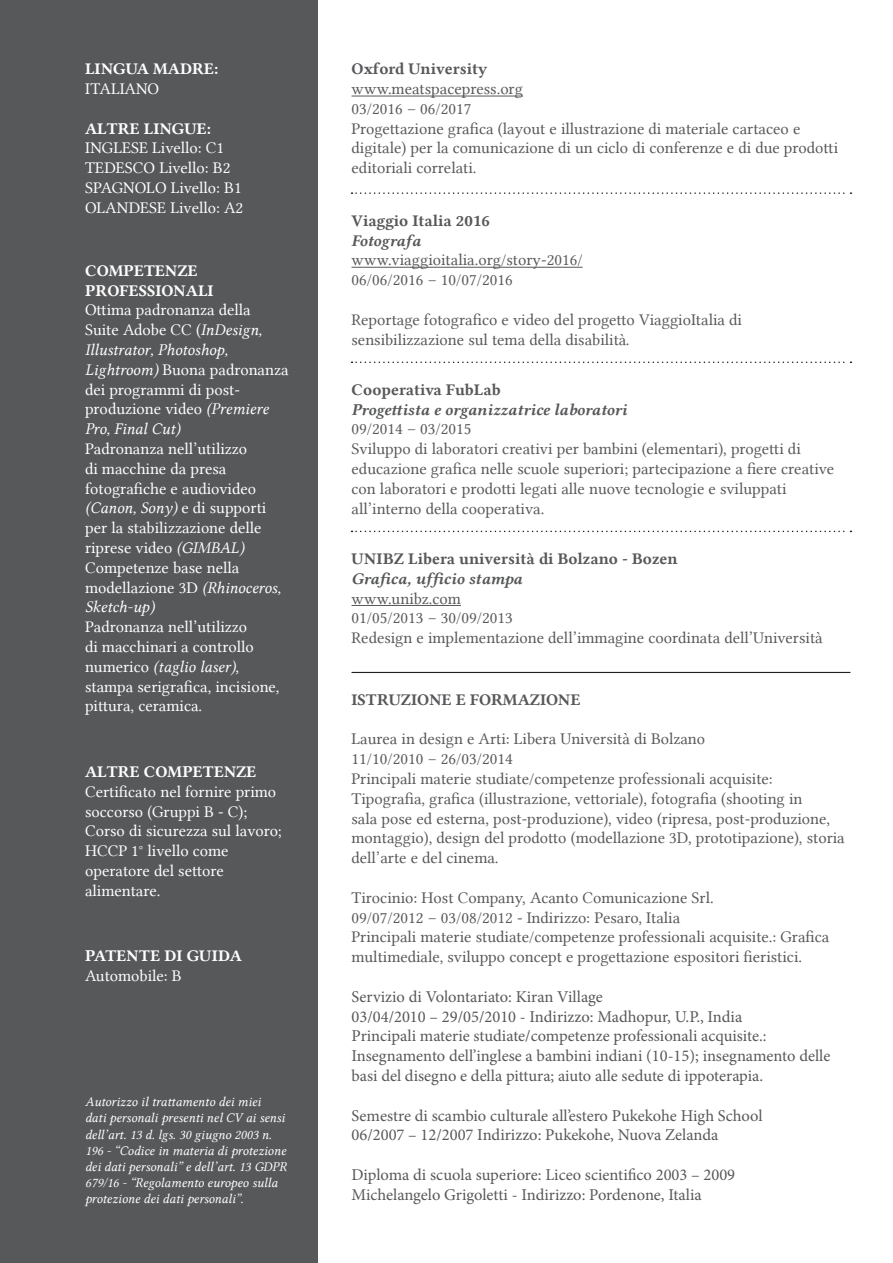
<style>
.page{position:relative;width:893px;height:1263px;background:#fff}
.page>*{position:absolute;margin:0;border:0;box-sizing:border-box;transform-origin:0 0}
.t1{font:16.5px/19.8px "Lin Libertine";color:#57585a}
.t2{font:16.5px/19.8px "Lin Libertine";color:#fff}
.t3{font:16.5px/19.8px "Minion Pro";color:#57585a}
.t4{font:16.5px "Lin Libertine B";color:#57585a}
.t5{font:16.5px/19.8px "Lin Libertine B";color:#fff}
.t6{font:16.5px "Lin Libertine BI";color:#57585a}
.t7{font:13.5px/16.2px "Lin Libertine I";color:#fff}
.s1{font-family:"Lin Libertine I"}
</style>
<div class="page">
<div style="left:0;top:0;width:317px;height:1263px;background:#57585a"></div>
<hr style="left:351px;top:267px;width:232px;height:1px;background:#57585a">
<hr style="left:351px;top:605px;width:110px;height:1px;background:#57585a">
<svg style="left:351px;top:361px;width:500px;height:2px"></svg>
<svg style="left:351px;top:192px;width:500px;height:2px"></svg>
<svg style="left:351px;top:531px;width:500px;height:1px"></svg>
<hr style="left:351px;top:672px;width:499px;height:1px;background:#231f20">
<hr style="left:351px;top:96px;width:172px;height:1px;background:#57585a">
<p class="t5" style="left:85px;top:59px;width:135px">LINGUA MADRE:</p>
<p class="t2" style="left:85px;top:79px;width:76px">ITALIANO</p>
<p class="t5" style="left:85px;top:118px;width:128px">ALTRE LINGUE:</p>
<p class="t2" style="left:85px;top:138px;width:141px">INGLESE Livello: C1</p>
<p class="t2" style="left:85px;top:158px;width:147px">TEDESCO Livello: B2</p>
<p class="t2" style="left:85px;top:178px;width:158px">SPAGNOLO Livello: B1</p>
<p class="t2" style="left:85px;top:198px;width:160px">OLANDESE Livello: A2</p>
<p class="t5" style="left:85px;top:260px;width:130px">COMPETENZE<br>PROFESSIONALI</p>
<p class="t2" style="left:85px;top:300px;width:205px">Ottima padronanza della<br>Suite Adobe CC (<span class="s1">InDesign,<br>Illustrator, Photoshop,<br>Lightroom)</span> Buona padronanza dei programmi di post&shy;produzione video <span class="s1">(Premiere<br>Pro, Final Cut)</span></p>
<p class="t2" style="left:85px;top:439px;width:183px">Padronanza nell’utilizzo<br>di macchine da presa fotografiche e audiovideo <span class="s1">(Canon, Sony)</span> e di supporti per la stabilizzazione delle riprese video <span class="s1">(GIMBAL)</span></p>
<p class="t2" style="left:85px;top:557px;width:197px">Competenze base nella modellazione 3D <span class="s1">(Rhinoceros,<br>Sketch-up)</span></p>
<p class="t2" style="left:85px;top:617px;width:196px">Padronanza nell’utilizzo<br>di macchinari a controllo numerico <span class="s1">(taglio laser)</span>, stampa serigrafica, incisione, pittura, ceramica.</p>
<p class="t5" style="left:85px;top:761px;width:173px">ALTRE COMPETENZE</p>
<p class="t2" style="left:85px;top:781px;width:198px">Certificato nel fornire primo soccorso (Gruppi B - C);<br>Corso di sicurezza sul lavoro;</p>
<p class="t2" style="left:85px;top:841px;width:145px">HCCP 1° livello come operatore del settore alimentare.</p>
<p class="t5" style="left:85px;top:946px;width:158px">PATENTE DI GUIDA</p>
<p class="t2" style="left:85px;top:966px;width:98px">Automobile: B</p>
<p class="t7" style="left:85px;top:1094px;width:203px">Autorizzo il trattamento dei miei<br>dati personali presenti nel CV ai sensi dell’art. 13 d. lgs. 30 giugno 2003 n.<br>196 - “Codice in materia di protezione dei dati personali” e dell’art. 13 GDPR 679/16 - “Regolamento europeo sulla protezione dei dati personali”.</p>
<p class="t4" style="left:351px;top:58px;width:137px">Oxford University</p>
<p class="t1" style="left:351px;top:79px;width:173px">www.meatspacepress.org</p>
<p class="t1" style="left:351px;top:99px;width:122px">03/2016 – 06/2017</p>
<p class="t1" style="left:351px;top:118px;width:488px">Progettazione grafica (layout e illustrazione di materiale cartaceo e digitale) per la comunicazione di un ciclo di conferenze e di due prodotti editoriali correlati.</p>
<p class="t4" style="left:351px;top:209px;width:140px">Viaggio Italia 2016</p>
<p class="t6" style="left:351px;top:229px;width:71px">Fotografa</p>
<p class="t1" style="left:351px;top:250px;width:233px">www.viaggioitalia.org/story-2016/</p>
<p class="t1" style="left:351px;top:270px;width:163px">06/06/2016 – 10/07/2016</p>
<p class="t1" style="left:351px;top:309px;width:392px">Reportage fotografico e video del progetto ViaggioItalia di sensibilizzazione sul tema della disabilità.</p>
<p class="t4" style="left:351px;top:378px;width:151px">Cooperativa FubLab</p>
<p class="t6" style="left:351px;top:398px;width:277px">Progettista e organizzatrice laboratori</p>
<p class="t1" style="left:351px;top:419px;width:122px">09/2014 – 03/2015</p>
<p class="t1" style="left:351px;top:439px;width:484px">Sviluppo di laboratori creativi per bambini (elementari), progetti di educazione grafica nelle scuole superiori; partecipazione a fiere creative con laboratori e prodotti legati alle nuove tecnologie e sviluppati all’interno della cooperativa.</p>
<p class="t4" style="left:351px;top:547px;width:328px">UNIBZ Libera università di Bolzano - Bozen</p>
<p class="t6" style="left:351px;top:567px;width:172px">Grafica, ufficio stampa</p>
<p class="t1" style="left:351px;top:588px;width:111px">www.unibz.com</p>
<p class="t1" style="left:351px;top:608px;width:163px">01/05/2013 – 30/09/2013</p>
<p class="t1" style="left:351px;top:628px;width:473px">Redesign e implementazione dell’immagine coordinata dell’Università</p>
<p class="t4" style="left:351px;top:688px;width:231px">ISTRUZIONE E FORMAZIONE</p>
<p class="t1" style="left:351px;top:729px;width:355px">Laurea in design e Arti: Libera Università di Bolzano</p>
<p class="t1" style="left:351px;top:749px;width:163px">11/10/2010 – 26/03/2014</p>
<p class="t1" style="left:351px;top:769px;width:423px">Principali materie studiate/competenze professionali acquisite:</p>
<p class="t1" style="left:351px;top:788px;width:495px">Tipografia, grafica (illustrazione, vettoriale), fotografia (shooting in<br>sala pose ed esterna, post-produzione), video (ripresa, post-produzione, montaggio), design del prodotto (modellazione 3D, prototipazione), storia dell’arte e del cinema.</p>
<p class="t1" style="left:351px;top:887px;width:364px">Tirocinio: Host Company, Acanto Comunicazione Srl.</p>
<p class="t1" style="left:351px;top:907px;width:330px">09/07/2012 – 03/08/2012 - Indirizzo: Pesaro, Italia</p>
<p class="t1" style="left:351px;top:927px;width:479px">Principali materie studiate/competenze professionali acquisite.: Grafica multimediale, sviluppo concept e progettazione espositori fieristici.</p>
<p class="t3" style="left:351px;top:987px;width:253px">Servizio di Volontariato: Kiran Village</p>
<p class="t3" style="left:351px;top:1006px;width:392px">03/04/2010 – 29/05/2010 - Indirizzo: Madhopur, U.P., India</p>
<p class="t3" style="left:351px;top:1026px;width:416px">Principali materie studiate/competenze professionali acquisite.:</p>
<p class="t3" style="left:351px;top:1046px;width:480px">Insegnamento dell’inglese a bambini indiani (10-15); insegnamento delle basi del disegno e della pittura; aiuto alle sedute di ippoterapia.</p>
<p class="t3" style="left:351px;top:1105px;width:413px">Semestre di scambio culturale all’estero Pukekohe High School</p>
<p class="t3" style="left:351px;top:1125px;width:368px">06/2007 – 12/2007 Indirizzo: Pukekohe, Nuova Zelanda</p>
<p class="t3" style="left:351px;top:1165px;width:385px">Diploma di scuola superiore: Liceo scientifico 2003 – 2009</p>
<p class="t3" style="left:351px;top:1185px;width:352px">Michelangelo Grigoletti - Indirizzo: Pordenone, Italia</p>
</div>
